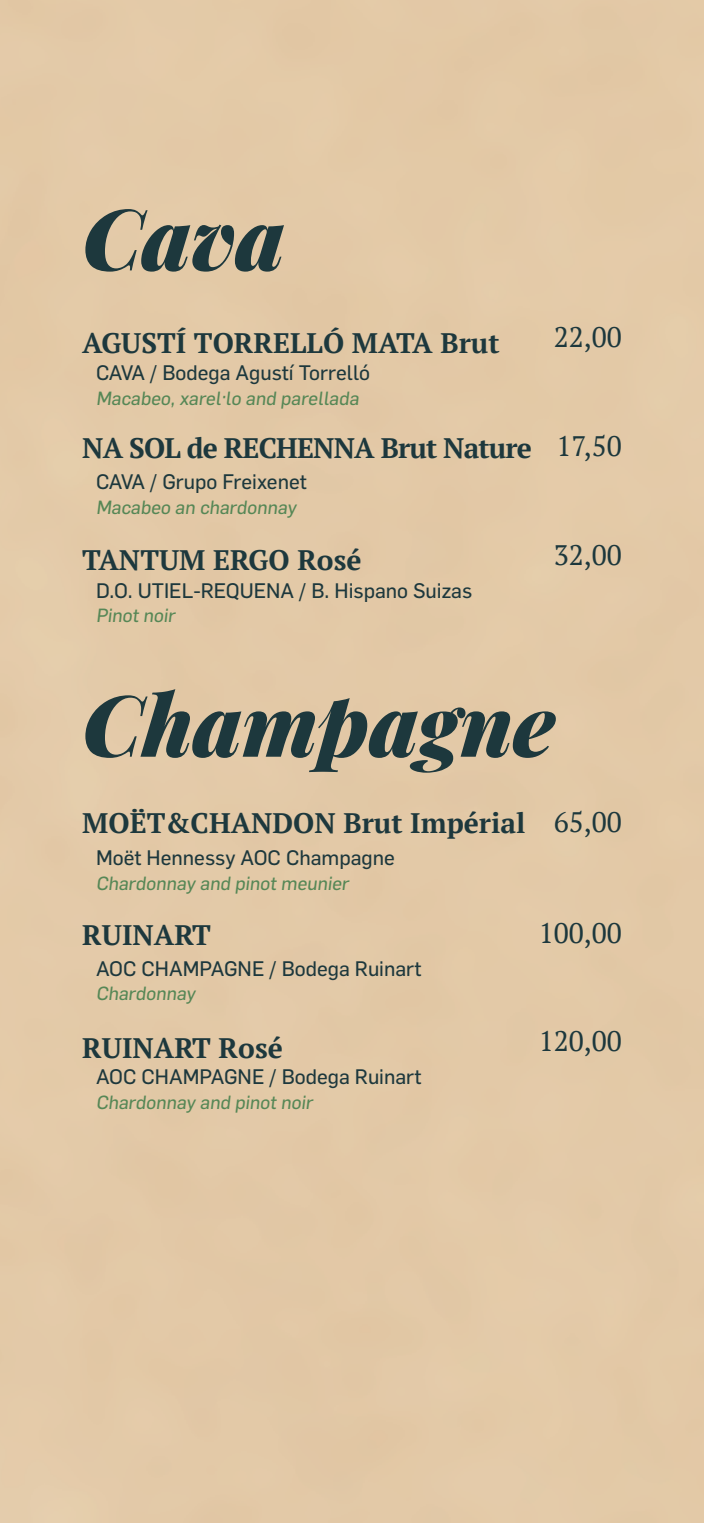
<style>
.page{position:relative;width:704px;height:1523px;background:#fff}
.page>*{position:absolute;margin:0;border:0;box-sizing:border-box;transform-origin:0 0}
.t1{font:italic 900 85px "Playfair Display";color:#1d383d}
.t2{font:700 28.12px "PT Serif";color:#1d383d}
.t3{font:700 28.12px "PT Serif";letter-spacing:-.03em;color:#1d383d}
.t4{font:28.12px "PT Serif";color:#1d383d}
.t5{font:20.62px "Flama Basic";color:#1d383d}
.t6{font:18.75px "Flama Basic";color:#568756}
.s1{font-weight:400}
</style>
<div class="page">
<h1 class="t1" style="left:82px;top:168px;width:204px">Cava</h1>
<h2 class="t2" style="left:82px;top:324px;width:418px">AGUSTÍ TORRELLÓ MATA Brut</h2>
<h2 class="t4" style="left:553px;top:319px;width:69px">22,00</h2>
<p class="t5" style="left:96px;top:359px;width:275px">CAVA / Bodega Agustí Torrelló</p>
<p class="t6" style="left:96px;top:385px;width:267px">Macabeo, xarel·lo and parellada</p>
<h2 class="t3" style="left:82px;top:429px;width:540px">NA SOL de RECHENNA Brut Nature <span class="s1">17,50</span></h2>
<p class="t5" style="left:96px;top:467px;width:212px">CAVA / Grupo Freixenet</p>
<p class="t6" style="left:96px;top:494px;width:204px">Macabeo an chardonnay</p>
<h2 class="t2" style="left:82px;top:542px;width:280px">TANTUM ERGO Rosé</h2>
<h2 class="t4" style="left:553px;top:536px;width:69px">32,00</h2>
<p class="t5" style="left:96px;top:576px;width:377px">D.O. UTIEL-REQUENA / B. Hispano Suizas</p>
<p class="t6" style="left:96px;top:602px;width:83px">Pinot noir</p>
<h1 class="t1" style="left:82px;top:654px;width:474px">Champagne</h1>
<h2 class="t2" style="left:82px;top:804px;width:540px">MOËT&amp;CHANDON Brut Impérial <span class="s1">65,00</span></h2>
<p class="t5" style="left:96px;top:843px;width:300px">Moët Hennessy AOC Champagne</p>
<p class="t6" style="left:96px;top:870px;width:257px">Chardonnay and pinot meunier</p>
<h2 class="t2" style="left:82px;top:917px;width:130px">RUINART</h2>
<h2 class="t4" style="left:538px;top:914px;width:84px">100,00</h2>
<p class="t5" style="left:96px;top:954px;width:327px">AOC CHAMPAGNE / Bodega Ruinart</p>
<p class="t6" style="left:96px;top:980px;width:104px">Chardonnay</p>
<h2 class="t2" style="left:82px;top:1029px;width:202px">RUINART Rosé</h2>
<h2 class="t4" style="left:538px;top:1023px;width:84px">120,00</h2>
<p class="t5" style="left:96px;top:1062px;width:327px">AOC CHAMPAGNE / Bodega Ruinart</p>
<p class="t6" style="left:96px;top:1089px;width:221px">Chardonnay and pinot noir</p>
</div>
